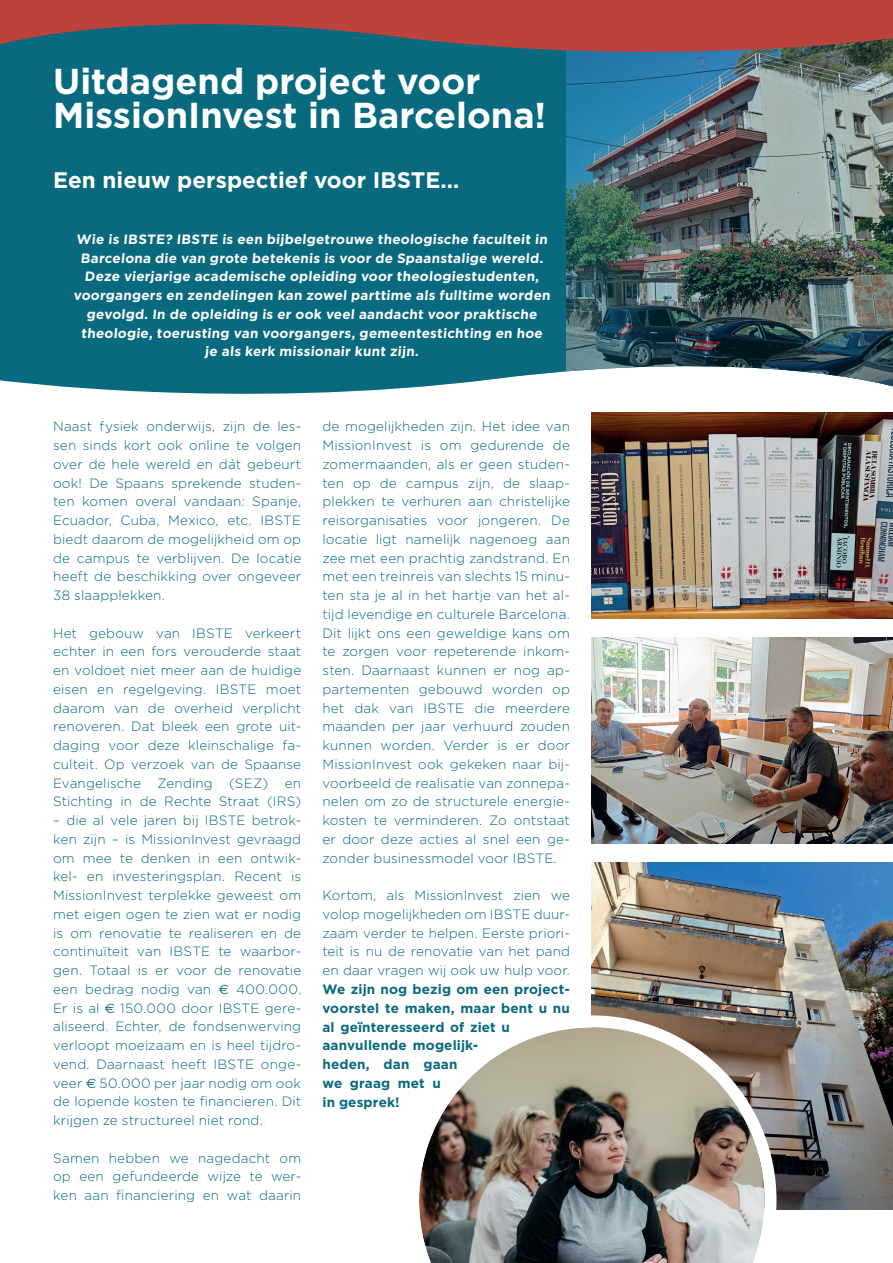
<style>
.page{position:relative;width:893px;height:1263px;background:#fff}
.page>*{position:absolute;margin:0;border:0;box-sizing:border-box;transform-origin:0 0}
.t1{font:700 36px/34.5px "Gotham";color:#fff}
.t2{font:700 22.5px "Gotham";color:#fff}
.t3{font:300 13.5px/18.8px "Gotham";letter-spacing:.01em;color:#08697f;text-align:justify}
.t4{font:700 13.5px/18.8px "Gotham";letter-spacing:.015em;color:#fff;text-align:center}
.t5{font:700 13.5px/18.8px "Gotham";letter-spacing:.01em;color:#08697f}
.s1{font-family:"Euro Sans Std";font-weight:400}
</style>
<div class="page">
<div style="left:0;top:70px;width:234px;height:324px;background:#08697f"></div>
<img style="left:234px;top:70px;width:659px;height:324px">
<svg style="left:0;top:0;width:893px;height:70px;background:#72535a"></svg>
<img style="left:592px;top:412px;width:301px;height:207px">
<img style="left:592px;top:638px;width:301px;height:206px">
<img style="left:592px;top:863px;width:301px;height:347px">
<img style="left:419px;top:1015px;width:357px;height:248px">
<h1 class="t1" style="left:53px;top:64px;width:495px">Uitdagend project voor<br>MissionInvest in Barcelona!</h1>
<h2 class="t2" style="left:53px;top:165px;width:408px">Een nieuw perspectief voor IBSTE…</h2>
<p class="t4" style="left:73px;top:230px;width:480px">Wie is IBSTE? IBSTE is een bijbelgetrouwe theologische faculteit in Barcelona die van grote betekenis is voor de Spaanstalige wereld.<br>Deze vierjarige academische opleiding voor theologiestudenten, voorgangers en zendelingen kan zowel parttime als fulltime worden gevolgd. In de opleiding is er ook veel aandacht voor praktische theologie, toerusting van voorgangers, gemeentestichting en hoe je als kerk missionair kunt zijn.</p>
<p class="t3" style="left:53px;top:417px;width:250px">Naast fysiek onderwijs, zijn de les&shy;sen sinds kort ook online te volgen over de hele wereld en dát gebeurt ook! De Spaans sprekende studen&shy;ten komen overal vandaan: Spanje, Ecuador, Cuba, Mexico, etc. IBSTE biedt daarom de mogelijkheid om op de campus te verblijven. De locatie heeft de beschikking over ongeveer 38 slaapplekken.</p>
<p class="t3" style="left:53px;top:623px;width:250px">Het gebouw van IBSTE verkeert echter in een fors verouderde staat en voldoet niet meer aan de huidige eisen en regelgeving. IBSTE moet daarom van de overheid verplicht renoveren. Dat bleek een grote uit&shy;daging voor deze kleinschalige fa&shy;culteit. Op verzoek van de Spaanse Evangelische Zending (SEZ) en Stichting in de Rechte Straat (IRS)</p>
<p class="t3" style="left:53px;top:811px;width:250px">– die al vele jaren bij IBSTE betrok&shy;ken zijn – is MissionInvest gevraagd om mee te denken in een ontwik&shy;kel- en investeringsplan. Recent is MissionInvest terplekke geweest om met eigen ogen te zien wat er nodig is om renovatie te realiseren en de continuïteit van IBSTE te waarbor&shy;gen. Totaal is er voor de renovatie een bedrag nodig van <span class="s1">€</span> 400.000.<br>Er is al <span class="s1">€</span> 150.000 door IBSTE gere&shy;aliseerd. Echter, de fondsenwerving verloopt moeizaam en is heel tijdro&shy;vend. Daarnaast heeft IBSTE onge&shy;veer <span class="s1">€</span> 50.000 per jaar nodig om ook de lopende kosten te financieren. Dit krijgen ze structureel niet rond.</p>
<p class="t3" style="left:53px;top:1148px;width:250px">Samen hebben we nagedacht om op een gefundeerde wijze te wer&shy;ken aan financiering en wat daarin</p>
<p class="t3" style="left:322px;top:417px;width:249px">de mogelijkheden zijn. Het idee van MissionInvest is om gedurende de zomermaanden, als er geen studen&shy;ten op de campus zijn, de slaap&shy;plekken te verhuren aan christelijke reisorganisaties voor jongeren. De locatie ligt namelijk nagenoeg aan zee met een prachtig zandstrand. En met een treinreis van slechts 15 minu&shy;ten sta je al in het hartje van het al&shy;tijd levendige en culturele Barcelona.<br>Dit lijkt ons een geweldige kans om te zorgen voor repeterende inkom&shy;sten. Daarnaast kunnen er nog ap&shy;partementen gebouwd worden op het dak van IBSTE die meerdere maanden per jaar verhuurd zouden kunnen worden. Verder is er door MissionInvest ook gekeken naar bij&shy;voorbeeld de realisatie van zonnepa&shy;nelen om zo de structurele energie&shy;kosten te verminderen. Zo ontstaat er door deze acties al snel een ge&shy;zonder businessmodel voor IBSTE.</p>
<p class="t3" style="left:322px;top:886px;width:249px">Kortom, als MissionInvest zien we volop mogelijkheden om IBSTE duur&shy;zaam verder te helpen. Eerste priori&shy;teit is nu de renovatie van het pand en daar vragen wij ook uw hulp voor.</p>
<p class="t5" style="left:322px;top:980px;width:249px">We zijn nog bezig om een project&shy;voorstel te maken, maar bent u nu al geïnteresseerd of ziet u aanvullende mogelijk-<br>heden, dan gaan<br>we graag met u<br>in gesprek!</p>
</div>
